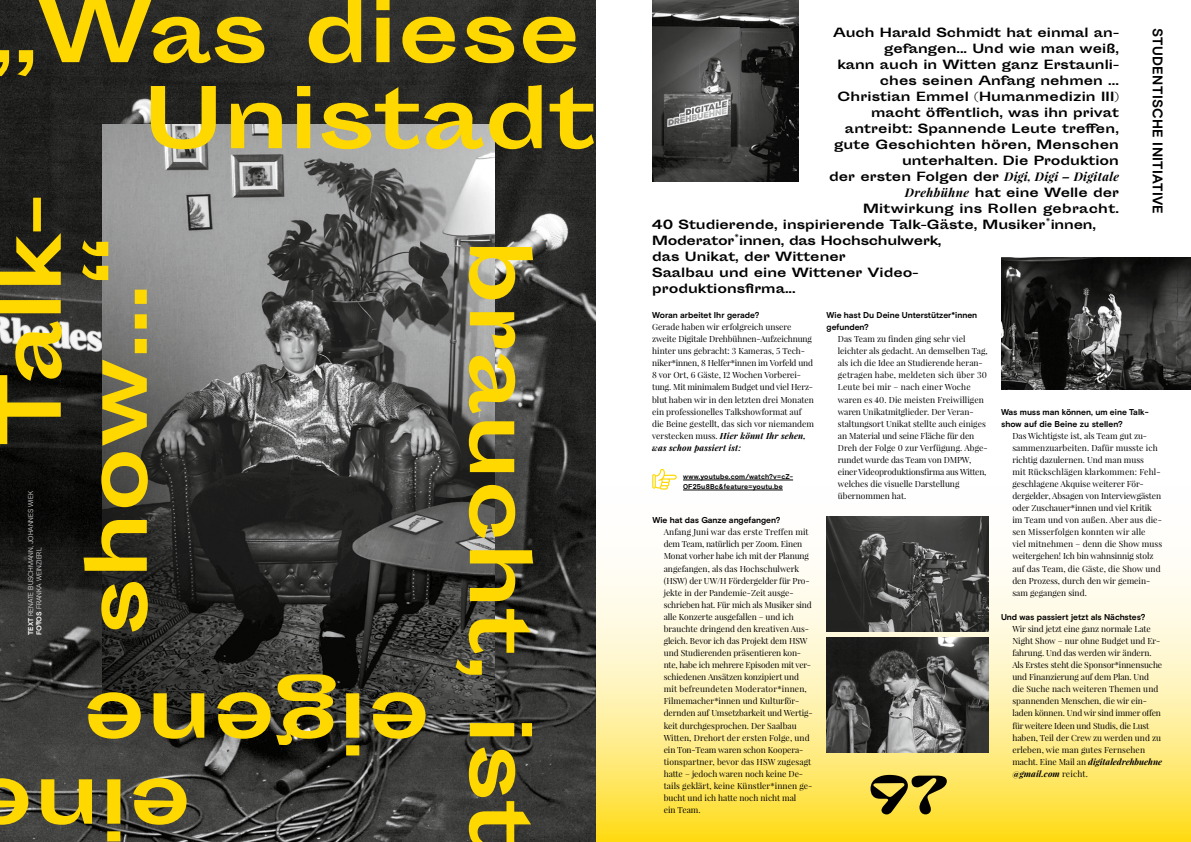
<style>
.page{position:relative;width:1191px;height:842px;background:#fff}
.page>*{position:absolute;margin:0;border:0;box-sizing:border-box;transform-origin:0 0}
.t1{font:700 80px/86px "Sporting Grotesque";letter-spacing:.01em;color:#ffd800}
.t2{font:50px "Pilowlava";color:#000}
.t3{font:700 14px "Basis Grotesque Pro";letter-spacing:.02em;color:#000}
.t4{font:700 12px "Sporting Grotesque";color:#000}
.t5{font:700 12px "Sporting Grotesque";letter-spacing:-.02em;color:#000}
.t6{font:700 12px "Sporting Grotesque";letter-spacing:.02em;color:#000}
.t7{font:8.5px/12.1px "Playfair Display";color:#000}
.t8{font:700 8.5px/12.1px "Basis Grotesque Pro";letter-spacing:-.005em;color:#000}
.t9{font:300 7px/8.4px "Basis Grotesque Pro";letter-spacing:-.01em;color:#fff}
.t10{font:700 7px/10px "Basis Grotesque Pro";letter-spacing:.02em;color:#000}
.s1{font-weight:700}
.s2{font-family:"Playfair Display";font-style:italic}
.s3{font-weight:700;font-style:italic}
</style>
<div class="page">
<svg style="left:595px;top:432px;width:596px;height:410px"></svg>
<img style="left:826px;top:517px;width:162px;height:115px">
<img style="left:826px;top:638px;width:162px;height:115px">
<img style="left:1001px;top:258px;width:190px;height:132px">
<img style="left:0;top:0;width:595px;height:842px">
<img style="left:102px;top:125px;width:392px;height:588px">
<svg style="left:151px;top:85px;width:443px;height:64px;background:#8e7f2d"></svg>
<svg style="left:0;top:0;width:576px;height:76px;background:#6a5e1c"></svg>
<svg style="left:456px;top:247px;width:77px;height:595px;background:#7f753b"></svg>
<svg style="left:82px;top:240px;width:66px;height:392px;background:#756b31"></svg>
<svg style="left:0;top:198px;width:62px;height:246px;background:#77691e"></svg>
<img style="left:652px;top:0;width:146px;height:181px">
<hr style="left:683px;top:480px;width:110px;height:1px;background:#000">
<hr style="left:683px;top:490px;width:99px;height:1px;background:#000">
<svg style="left:652px;top:469px;width:25px;height:21px"></svg>
<p class="t9" style="left:27px;top:635px;width:145px;rotate:-90deg"><span class="s1">TEXT</span> RENATE BUSCHMANN, JOHANNES WIEK<br><span class="s1">FOTOS</span> FRANKA WEINZIERL</p>
<h1 class="t1" style="left:430px;top:850px;width:461px;text-indent:239px;rotate:-180deg">eine eigene</h1>
<h3 class="t4" style="left:833px;top:26px;width:287px">Auch Harald Schmidt hat einmal an-</h3>
<h3 class="t4" style="left:884px;top:42px;width:236px">gefangen... Und wie man weiß,</h3>
<h3 class="t4" style="left:837px;top:58px;width:283px">kann auch in Witten ganz Erstaunli-</h3>
<h3 class="t4" style="left:880px;top:74px;width:240px">ches seinen Anfang nehmen ...</h3>
<h3 class="t4" style="left:837px;top:90px;width:283px">Christian Emmel (Humanmedizin III)</h3>
<h3 class="t4" style="left:871px;top:106px;width:249px">macht öffentlich, was ihn privat</h3>
<h3 class="t4" style="left:845px;top:122px;width:275px">antreibt: Spannende Leute treffen,</h3>
<h3 class="t4" style="left:834px;top:138px;width:286px">gute Geschichten hören, Menschen</h3>
<h3 class="t4" style="left:902px;top:154px;width:218px">unterhalten. Die Produktion</h3>
<h3 class="t4" style="left:829px;top:170px;width:291px">der ersten Folgen der <span class="s2">Digi, Digi – Digitale</span></h3>
<h3 class="t4" style="left:904px;top:186px;width:216px"><span class="s2">Drehbühne</span> hat eine Welle der</h3>
<h3 class="t6" style="left:863px;top:202px;width:257px">Mitwirkung ins Rollen gebracht.</h3>
<h3 class="t4" style="left:652px;top:218px;width:445px">40 Studierende, inspirierende Talk-Gäste, Musiker*innen,</h3>
<h3 class="t5" style="left:652px;top:234px;width:291px">Moderator*innen, das Hochschulwerk,</h3>
<h3 class="t4" style="left:652px;top:250px;width:195px">das Unikat, der Wittener</h3>
<h3 class="t4" style="left:652px;top:266px;width:268px">Saalbau und eine Wittener Video-</h3>
<h3 class="t4" style="left:652px;top:282px;width:145px">produktionsfirma...</h3>
<h3 class="t3" style="left:1165px;top:28px;width:187px;rotate:90deg">STUDENTISCHE INITIATIVE</h3>
<p class="t8" style="left:652px;top:309px;width:109px">Woran arbeitet Ihr gerade?</p>
<p class="t7" style="left:652px;top:321px;width:163px">Gerade haben wir erfolgreich unsere zweite Digitale Drehbühnen-Aufzeichnung hinter uns gebracht: 3 Kameras, 5 Tech&shy;niker*innen, 8 Helfer*innen im Vorfeld und 8 vor Ort, 6 Gäste, 12 Wochen Vorberei&shy;tung. Mit minimalem Budget und viel Herz&shy;blut haben wir in den letzten drei Monaten ein professionelles Talkshowformat auf die Beine gestellt, das sich vor niemandem verstecken muss. <span class="s3">Hier könnt Ihr sehen, was schon passiert ist:</span></p>
<p class="t10" style="left:683px;top:472px;width:112px">www.youtube.com/watch?v=cZ-<br>0F25u8Bc&amp;feature=youtu.be</p>
<p class="t8" style="left:652px;top:515px;width:129px">Wie hat das Ganze angefangen?</p>
<p class="t7" style="left:663px;top:526px;width:150px">Anfang Juni war das erste Treffen mit dem Team, natürlich per Zoom. Einen Monat vorher habe ich mit der Planung angefangen, als das Hochschulwerk (HSW) der UW/H Fördergelder für Pro&shy;jekte in der Pandemie-Zeit ausge&shy;schrieben hat. Für mich als Musiker sind alle Konzerte ausgefallen – und ich brauchte dringend den kreativen Aus&shy;gleich. Bevor ich das Projekt dem HSW und Studierenden präsentieren kon&shy;nte, habe ich mehrere Episoden mit ver&shy;schiedenen Ansätzen konzipiert und mit befreundeten Moderator*innen, Filmemacher*innen und Kulturför&shy;dernden auf Umsetzbarkeit und Wertig&shy;keit durchgesprochen. Der Saalbau Witten, Drehort der ersten Folge, und ein Ton-Team waren schon Koopera&shy;tionspartner, bevor das HSW zugesagt hatte – jedoch waren noch keine De&shy;tails geklärt, keine Künstler*innen ge&shy;bucht und ich hatte noch nicht mal<br>ein Team.</p>
<p class="t8" style="left:826px;top:309px;width:152px">Wie hast Du Deine Unterstützer*innen gefunden?</p>
<p class="t7" style="left:838px;top:333px;width:151px">Das Team zu finden ging sehr viel leichter als gedacht. An demselben Tag, als ich die Idee an Studierende heran&shy;getragen habe, meldeten sich über 30<br>Leute bei mir – nach einer Woche waren es 40. Die meisten Freiwilligen waren Unikatmitglieder. Der Veran&shy;staltungsort Unikat stellte auch einiges an Material und seine Fläche für den Dreh der Folge 0 zur Verfügung. Abge&shy;rundet wurde das Team von DMPW, einer Videoproduktionsfirma aus Witten, welches die visuelle Darstellung übernommen hat.</p>
<h2 class="t2" style="left:868px;top:764px;width:80px">97</h2>
<p class="t8" style="left:1001px;top:406px;width:149px">Was muss man können, um eine Talk&shy;show auf die Beine zu stellen?</p>
<p class="t7" style="left:1012px;top:429px;width:151px">Das Wichtigste ist, als Team gut zu&shy;sammenzuarbeiten. Dafür musste ich richtig dazulernen. Und man muss<br>mit Rückschlägen klarkommen: Fehl&shy;geschlagene Akquise weiterer För&shy;dergelder, Absagen von Interviewgästen oder Zuschauer*innen und viel Kritik im Team und von außen. Aber aus die&shy;sen Misserfolgen konnten wir alle<br>viel mitnehmen – denn die Show muss weitergehen! Ich bin wahnsinnig stolz auf das Team, die Gäste, die Show und den Prozess, durch den wir gemein&shy;sam gegangen sind.</p>
<p class="t8" style="left:1001px;top:611px;width:146px">Und was passiert jetzt als Nächstes?</p>
<p class="t7" style="left:1012px;top:623px;width:151px">Wir sind jetzt eine ganz normale Late Night Show – nur ohne Budget und Er&shy;fahrung. Und das werden wir ändern.<br>Als Erstes steht die Sponsor*innensuche und Finanzierung auf dem Plan. Und die Suche nach weiteren Themen und spannenden Menschen, die wir ein&shy;laden können. Und wir sind immer offen für weitere Ideen und Studis, die Lust haben, Teil der Crew zu werden und zu erleben, wie man gutes Fernsehen macht. Eine Mail an <span class="s3">digitaledrehbuehne @gmail.com</span> reicht.</p>
</div>
